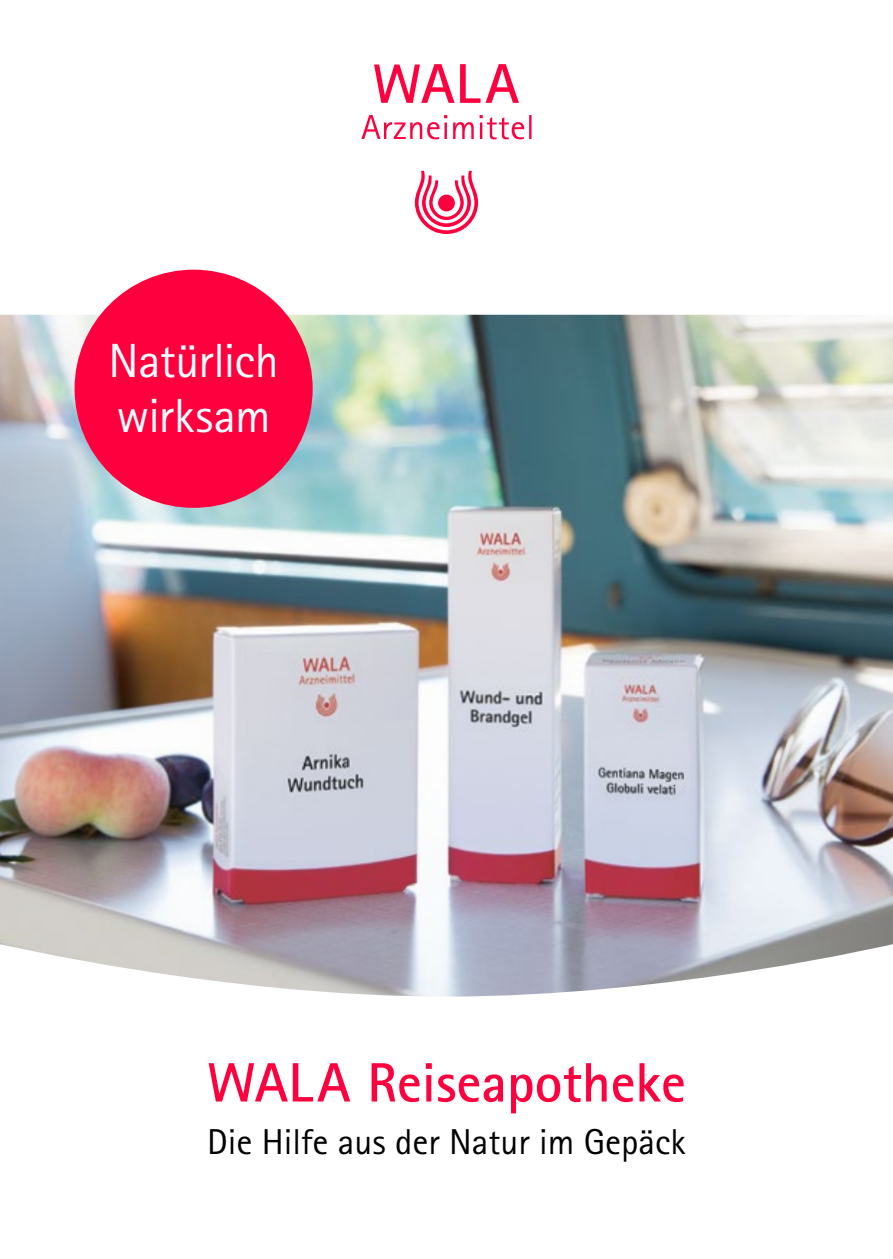
<style>
.page{position:relative;width:893px;height:1259px;background:#fff}
.page>*{position:absolute;margin:0;border:0;box-sizing:border-box;transform-origin:0 0}
.t1{font:700 55.5px "Rotis Sans Serif Pro";color:#ff003f}
.t2{font:48px/55.5px "Rotis Sans Serif Pro";letter-spacing:-.01em;color:#fff}
.t3{font:36px "Rotis Sans Serif Pro";color:#000}
</style>
<div class="page">
<img style="left:0;top:315px;width:893px;height:681px">
<svg style="left:361px;top:115px;width:170px;height:24px"></svg>
<svg style="left:415px;top:171px;width:63px;height:63px"></svg>
<div style="left:438px;top:195px;width:17px;height:16px;background:#ff003f;border-radius:50%"></div>
<svg style="left:374px;top:64px;width:145px;height:39px"></svg>
<div style="left:75px;top:270px;width:238px;height:238px;background:#ff003f;border-radius:50%"></div>
<h2 class="t2" style="left:109px;top:333px;width:172px">Natürlich wirksam</h2>
<h1 class="t1" style="left:207px;top:1047px;width:480px">WALA Reiseapotheke</h1>
<p class="t3" style="left:207px;top:1120px;width:480px">Die Hilfe aus der Natur im Gepäck</p>
</div>
